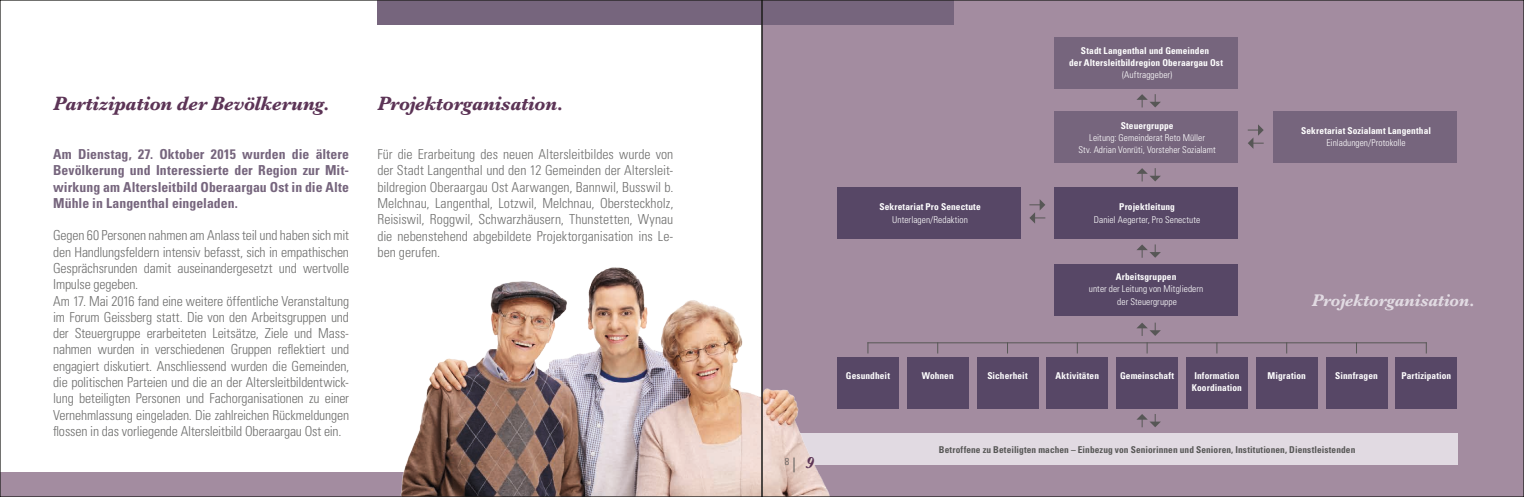
<style>
.page{position:relative;width:1524px;height:497px;background:#fff}
.page>*{position:absolute;margin:0;border:0;box-sizing:border-box;transform-origin:0 0}
.t1{font:italic 700 20px "Baskerville";letter-spacing:-.015em;color:#5c3456}
.t2{font:italic 700 17.5px "Baskerville";letter-spacing:-.015em;color:#e1dae2}
.t3{font:300 condensed 13.75px/16.2px "Univers";letter-spacing:-.01em;color:#70706f}
.t4{font:700 condensed 13.75px/16.2px "Univers";letter-spacing:.005em;color:#76657d;text-align:justify}
.t5{font:300 condensed 10px "Univers";color:#575756}
.t6{font:700 condensed 9.38px/12.2px "Univers";letter-spacing:.01em;color:#fff;text-align:center}
.t7{font:300 condensed 9.38px/12.2px "Univers";letter-spacing:.005em;color:#fff;text-align:center}
.t8{font:700 condensed 9.38px "Univers";letter-spacing:.01em;color:#575756}
.s1{font-family:"Baskerville";font-weight:700;font-style:italic;font-stretch:normal;font-size:16.25px;color:#5c3456}
</style>
<div class="page">
<div style="left:762px;top:0;width:762px;height:496px;background:#a38ca0"></div>
<div style="left:0;top:471px;width:547px;height:25px;background:#a38ca0"></div>
<div style="left:1054px;top:37px;width:184px;height:52px;background:#76657d"></div>
<div style="left:1054px;top:111px;width:184px;height:52px;background:#76657d"></div>
<div style="left:1054px;top:187px;width:184px;height:51px;background:#574766"></div>
<div style="left:837px;top:187px;width:183px;height:51px;background:#574766"></div>
<div style="left:1054px;top:264px;width:184px;height:51px;background:#574766"></div>
<div style="left:907px;top:357px;width:61px;height:51px;background:#574766"></div>
<div style="left:976px;top:357px;width:62px;height:51px;background:#574766"></div>
<div style="left:1046px;top:357px;width:62px;height:51px;background:#574766"></div>
<div style="left:1116px;top:357px;width:62px;height:51px;background:#574766"></div>
<div style="left:1186px;top:357px;width:62px;height:51px;background:#574766"></div>
<div style="left:1255px;top:357px;width:62px;height:51px;background:#574766"></div>
<div style="left:1325px;top:357px;width:62px;height:51px;background:#574766"></div>
<div style="left:1395px;top:357px;width:62px;height:51px;background:#574766"></div>
<div style="left:1273px;top:111px;width:184px;height:52px;background:#76657d"></div>
<div style="left:762px;top:432px;width:695px;height:31px;background:#e1dae2"></div>
<svg style="left:1136px;top:94px;width:25px;height:13px"></svg>
<svg style="left:1247px;top:124px;width:16px;height:25px"></svg>
<svg style="left:1029px;top:199px;width:16px;height:24px"></svg>
<svg style="left:1136px;top:168px;width:25px;height:13px"></svg>
<svg style="left:1137px;top:244px;width:24px;height:13px"></svg>
<svg style="left:1136px;top:322px;width:25px;height:13px"></svg>
<svg style="left:1136px;top:414px;width:25px;height:12px"></svg>
<hr style="left:868px;top:342px;width:558px;height:1px;background:#575756">
<img style="left:296px;top:238px;width:622px;height:256px">
<div style="left:762px;top:0;width:191px;height:25px;background:#76657d"></div>
<div style="left:377px;top:0;width:385px;height:25px;background:#76657d"></div>
<svg style="left:794px;top:457px;width:1px;height:14px"></svg>
<h1 class="t1" style="left:53px;top:90px;width:278px">Partizipation der Bevölkerung.</h1>
<h1 class="t1" style="left:377px;top:90px;width:188px">Projektorganisation.</h1>
<p class="t4" style="left:53px;top:146px;width:297px">Am Dienstag, 27. Oktober 2015 wurden die ältere Bevölkerung und Interessierte der Region zur Mit&shy;wirkung am Altersleitbild Oberaargau Ost in die Alte Mühle in Langenthal eingeladen.</p>
<p class="t3" style="left:53px;top:227px;width:297px">Gegen 60 Personen nahmen am Anlass teil und haben sich mit den Handlungsfeldern intensiv befasst, sich in empathischen Gesprächsrunden damit auseinandergesetzt und wertvolle Impulse gegeben.<br>Am 17. Mai 2016 fand eine weitere öffentliche Veranstaltung im Forum Geissberg statt. Die von den Arbeitsgruppen und der Steuergruppe erarbeiteten Leitsätze, Ziele und Mass&shy;nahmen wurden in verschiedenen Gruppen reflektiert und engagiert diskutiert. Anschliessend wurden die Gemeinden, die politischen Parteien und die an der Altersleitbildentwick&shy;lung beteiligten Personen und Fachorganisationen zu einer Vernehmlassung eingeladen. Die zahlreichen Rückmeldungen flossen in das vorliegende Altersleitbild Oberaargau Ost ein.</p>
<p class="t3" style="left:377px;top:146px;width:297px;text-align:justify">Für die Erarbeitung des neuen Altersleitbildes wurde von der Stadt Langenthal und den 12 Gemeinden der Altersleit&shy;bildregion Oberaargau Ost Aarwangen, Bannwil, Busswil b.<br>Melchnau, Langenthal, Lotzwil, Melchnau, Obersteckholz, Reisiswil, Roggwil, Schwarzhäusern, Thunstetten, Wynau die nebenstehend abgebildete Projektorganisation ins Le&shy;ben gerufen.</p>
<p class="t5" style="left:785px;top:455px;width:31px">8 <span class="s1">9</span></p>
<p class="t6" style="left:879px;top:200px;width:103px">Sekretariat Pro Senectute</p>
<p class="t7" style="left:892px;top:213px;width:77px">Unterlagen/Redaktion</p>
<p class="t6" style="left:1069px;top:44px;width:155px">Stadt Langenthal und Gemeinden<br>der Altersleitbildregion Oberaargau Ost</p>
<p class="t7" style="left:1122px;top:69px;width:51px">(Auftraggeber)</p>
<p class="t6" style="left:1120px;top:119px;width:54px">Steuergruppe</p>
<p class="t7" style="left:1078px;top:131px;width:139px">Leitung: Gemeinderat Reto Müller<br>Stv. Adrian Vonrüti, Vorsteher Sozialamt</p>
<p class="t6" style="left:1119px;top:200px;width:57px">Projektleitung</p>
<p class="t7" style="left:1094px;top:213px;width:108px">Daniel Aegerter, Pro Senectute</p>
<p class="t6" style="left:1116px;top:270px;width:62px">Arbeitsgruppen</p>
<p class="t7" style="left:1089px;top:282px;width:116px">unter der Leitung von Mitgliedern der Steuergruppe</p>
<p class="t6" style="left:1301px;top:124px;width:131px">Sekretariat Sozialamt Langenthal</p>
<p class="t7" style="left:1326px;top:137px;width:81px">Einladungen/Protokolle</p>
<p class="t2" style="left:1312px;top:287px;width:165px">Projektorganisation.</p>
<p class="t6" style="left:846px;top:369px;width:46px">Gesundheit</p>
<p class="t6" style="left:921px;top:369px;width:34px">Wohnen</p>
<p class="t6" style="left:987px;top:369px;width:42px">Sicherheit</p>
<p class="t6" style="left:1055px;top:369px;width:45px">Aktivitäten</p>
<p class="t6" style="left:1120px;top:369px;width:55px">Gemeinschaft</p>
<p class="t6" style="left:1192px;top:369px;width:51px;text-align:left">Information<br>Koordination</p>
<p class="t6" style="left:1267px;top:369px;width:40px">Migration</p>
<p class="t6" style="left:1335px;top:369px;width:44px">Sinnfragen</p>
<p class="t6" style="left:1401px;top:369px;width:51px">Partizipation</p>
<p class="t8" style="left:939px;top:443px;width:418px">Betroffene zu Beteiligten machen – Einbezug von Seniorinnen und Senioren, Institutionen, Dienstleistenden</p>
</div>
